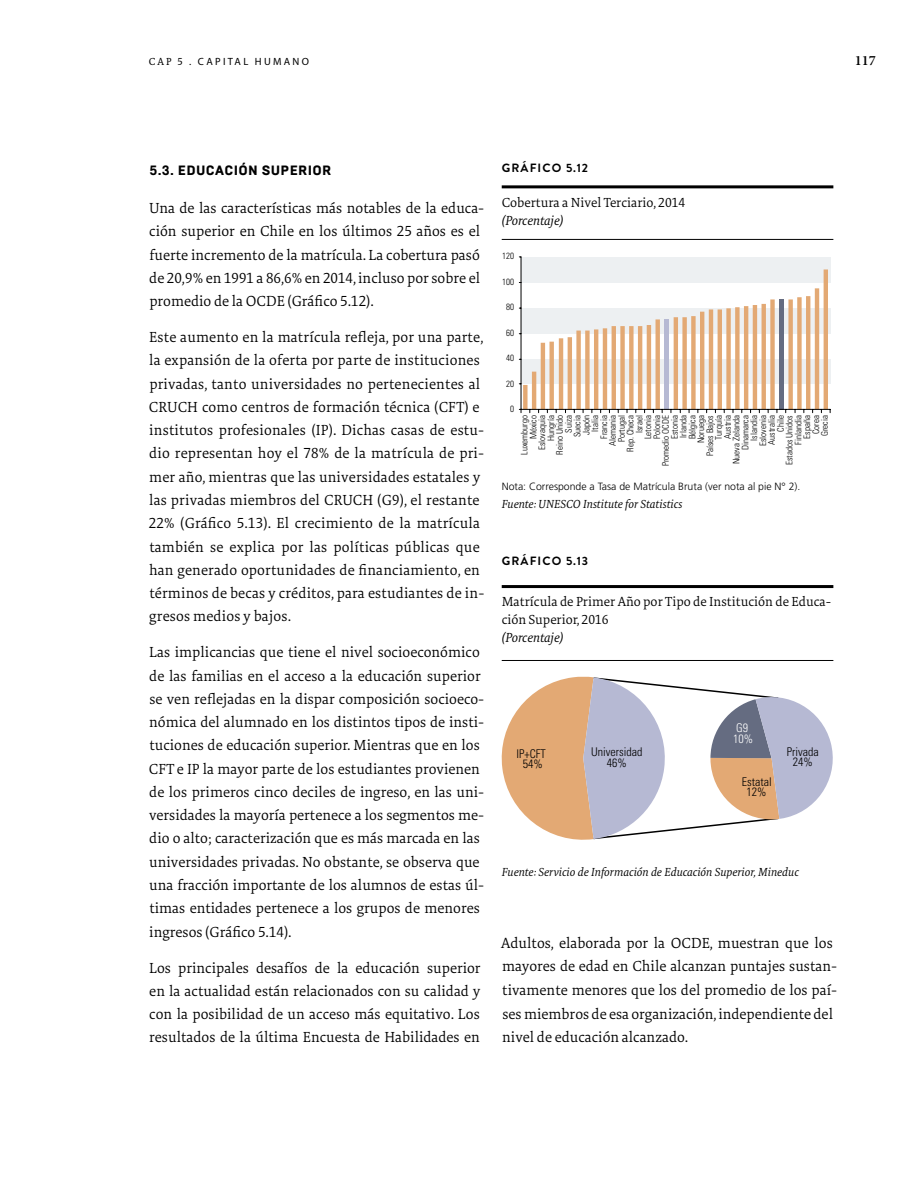
<style>
.page{position:relative;width:918px;height:1188px;background:#fff}
.page>*{position:absolute;margin:0;border:0;box-sizing:border-box;transform-origin:0 0}
.t1{font:300 15px/23.2px "Tundra Web Pro";color:#000}
.t2{font:600 14.25px "Minion Pro";color:#000}
.t3{font:300 13.5px/18px "Tundra Web Pro";color:#000}
.t4{font:italic 300 13.5px "Tundra Web Pro";color:#000}
.t5{font:800 13.5px "Brutal Type";letter-spacing:.025em;color:#000}
.t6{font:italic 300 12px "Tundra Web Pro";color:#000}
.t7{font:300 condensed 12px/10.4px "Univers LT Std";color:#000;text-align:center}
.t8{font:700 12px "Brandon Grotesque";letter-spacing:.095em;color:#000}
.t9{font:300 condensed 12px/10.4px "Univers LT Std";color:#fff}
.t10{font:300 10.5px "Frutiger";color:#000}
.t11{font:10.5px "Myriad Pro";letter-spacing:.22em;color:#000}
.t12{font:300 condensed 9px/8.9px "Univers LT Std";color:#000;text-align:right}
.s1{font-family:"Tundra Web Pro"}
</style>
<div class="page">
<hr style="left:502px;top:185px;width:331px;height:3px;background:#000">
<hr style="left:502px;top:239px;width:331px;height:1px;background:#000">
<hr style="left:502px;top:585px;width:331px;height:3px;background:#000">
<hr style="left:502px;top:660px;width:331px;height:1px;background:#000">
<svg style="left:502px;top:677px;width:331px;height:163px"></svg>
<div style="left:521px;top:257px;width:309px;height:25px;background:#edf0f2"></div>
<div style="left:521px;top:308px;width:309px;height:26px;background:#edf0f2"></div>
<svg style="left:522px;top:359px;width:308px;height:25px;background:#ececeb"></svg>
<hr style="left:665px;top:319px;width:4px;height:90px;background:#b6b9d3">
<div style="left:779px;top:299px;width:5px;height:110px;background:#656c81"></div>
<div style="left:523px;top:385px;width:5px;height:24px;background:#e3a974"></div>
<hr style="left:532px;top:372px;width:4px;height:37px;background:#e3a974">
<hr style="left:541px;top:343px;width:4px;height:66px;background:#e3a974">
<div style="left:549px;top:342px;width:5px;height:67px;background:#e3a974"></div>
<hr style="left:559px;top:338px;width:4px;height:71px;background:#e3a974">
<hr style="left:568px;top:337px;width:4px;height:72px;background:#e3a974">
<div style="left:576px;top:331px;width:5px;height:78px;background:#e3a974"></div>
<div style="left:585px;top:331px;width:5px;height:78px;background:#e3a974"></div>
<hr style="left:594px;top:329px;width:4px;height:80px;background:#e3a974">
<hr style="left:603px;top:328px;width:4px;height:81px;background:#e3a974">
<hr style="left:612px;top:326px;width:4px;height:83px;background:#e3a974">
<div style="left:620px;top:326px;width:5px;height:83px;background:#e3a974"></div>
<div style="left:629px;top:326px;width:5px;height:83px;background:#e3a974"></div>
<hr style="left:638px;top:326px;width:4px;height:83px;background:#e3a974">
<hr style="left:647px;top:325px;width:4px;height:84px;background:#e3a974">
<hr style="left:656px;top:319px;width:4px;height:90px;background:#e3a974">
<hr style="left:674px;top:317px;width:4px;height:92px;background:#e3a974">
<div style="left:682px;top:317px;width:5px;height:92px;background:#e3a974"></div>
<div style="left:691px;top:316px;width:5px;height:93px;background:#e3a974"></div>
<hr style="left:700px;top:312px;width:4px;height:97px;background:#e3a974">
<hr style="left:709px;top:309px;width:4px;height:100px;background:#e3a974">
<hr style="left:718px;top:309px;width:4px;height:100px;background:#e3a974">
<div style="left:726px;top:308px;width:5px;height:101px;background:#e3a974"></div>
<div style="left:735px;top:307px;width:5px;height:102px;background:#e3a974"></div>
<hr style="left:744px;top:306px;width:4px;height:103px;background:#e3a974">
<hr style="left:753px;top:305px;width:4px;height:104px;background:#e3a974">
<hr style="left:762px;top:304px;width:4px;height:105px;background:#e3a974">
<div style="left:770px;top:299px;width:5px;height:110px;background:#e3a974"></div>
<div style="left:788px;top:299px;width:5px;height:110px;background:#e3a974"></div>
<div style="left:797px;top:297px;width:5px;height:112px;background:#e3a974"></div>
<hr style="left:806px;top:296px;width:4px;height:113px;background:#e3a974">
<hr style="left:815px;top:288px;width:4px;height:121px;background:#e3a974">
<hr style="left:824px;top:269px;width:4px;height:140px;background:#e3a974">
<hr style="left:521px;top:257px;width:1px;height:152px;background:#000">
<hr style="left:521px;top:409px;width:309px;height:1px;background:#000">
<p class="t11" style="left:149px;top:55px;width:162px"><span class="s1">Cap 5</span> . CAPITAL HUMANO</p>
<p class="t2" style="left:855px;top:50px;width:23px">117</p>
<p class="t5" style="left:149px;top:162px;width:184px">5.3. EDUCACIÓN SUPERIOR</p>
<p class="t1" style="left:149px;top:197px;width:337px">Una de las características más notables de la educa&shy;ción superior en Chile en los últimos 25 años es el fuerte incremento de la matrícula. La cobertura pasó de 20,9% en 1991 a 86,6% en 2014, incluso por sobre el promedio de la OCDE (Gráfico 5.12).</p>
<p class="t1" style="left:149px;top:326px;width:337px">Este aumento en la matrícula refleja, por una parte, la expansión de la oferta por parte de instituciones privadas, tanto universidades no pertenecientes al CRUCH como centros de formación técnica (CFT) e institutos profesionales (IP). Dichas casas de estu&shy;dio representan hoy el 78% de la matrícula de pri&shy;mer año, mientras que las universidades estatales y las privadas miembros del CRUCH (G9), el restante 22% (Gráfico 5.13). El crecimiento de la matrícula también se explica por las políticas públicas que han generado oportunidades de financiamiento, en términos de becas y créditos, para estudiantes de in&shy;gresos medios y bajos.</p>
<p class="t1" style="left:149px;top:641px;width:337px">Las implicancias que tiene el nivel socioeconómico de las familias en el acceso a la educación superior se ven reflejadas en la dispar composición socioeco&shy;nómica del alumnado en los distintos tipos de insti&shy;tuciones de educación superior. Mientras que en los CFT e IP la mayor parte de los estudiantes provienen de los primeros cinco deciles de ingreso, en las uni&shy;versidades la mayoría pertenece a los segmentos me&shy;dio o alto; caracterización que es más marcada en las universidades privadas. No obstante, se observa que una fracción importante de los alumnos de estas úl&shy;timas entidades pertenece a los grupos de menores ingresos (Gráfico 5.14).</p>
<p class="t1" style="left:149px;top:956px;width:333px;text-align:justify">Los principales desafíos de la educación superior en la actualidad están relacionados con su calidad y con la posibilidad de un acceso más equitativo. Los resultados de la última Encuesta de Habilidades en</p>
<p class="t8" style="left:502px;top:160px;width:88px">GRÁFICO 5.12</p>
<p class="t3" style="left:502px;top:194px;width:185px">Cobertura a Nivel Terciario, 2014</p>
<p class="t4" style="left:502px;top:213px;width:63px">(Porcentaje)</p>
<p class="t12" style="left:502px;top:252px;width:13px">120</p>
<p class="t12" style="left:502px;top:277px;width:13px">100</p>
<p class="t12" style="left:506px;top:303px;width:9px">80</p>
<p class="t12" style="left:506px;top:328px;width:9px">60</p>
<p class="t12" style="left:506px;top:354px;width:9px">40</p>
<p class="t12" style="left:506px;top:379px;width:9px">20</p>
<p class="t12" style="left:510px;top:405px;width:5px">0</p>
<p class="t12" style="left:520px;top:466px;width:52px;rotate:-90deg">Luxemburgo<br>México<br>Eslovaquia<br>Hungría<br>Reino Unido<br>Suiza<br>Suecia<br>Japón<br>Italia<br>Francia<br>Alemania<br>Portugal<br>Rep. Checa<br>Israel<br>Letonia<br>Polonia<br>Promedio OCDE<br>Estonia<br>Irlanda<br>Bélgica<br>Noruega<br>Países Bajos<br>Turquía<br>Austria<br>Nueva Zelanda<br>Dinamarca<br>Islandia<br>Eslovenia<br>Australia<br>Chile<br>Estados Unidos<br>Finlandia<br>España<br>Corea<br>Grecia</p>
<p class="t10" style="left:502px;top:480px;width:300px">Nota: Corresponde a Tasa de Matrícula Bruta (ver nota al pie N° 2).</p>
<p class="t6" style="left:502px;top:497px;width:182px">Fuente: UNESCO Institute for Statistics</p>
<p class="t8" style="left:502px;top:552px;width:88px">GRÁFICO 5.13</p>
<p class="t3" style="left:502px;top:593px;width:331px">Matrícula de Primer Año por Tipo de Institución de Educa&shy;ción Superior, 2016</p>
<p class="t4" style="left:502px;top:630px;width:63px">(Porcentaje)</p>
<p class="t7" style="left:517px;top:748px;width:31px">IP+CFT<br>54%</p>
<p class="t7" style="left:591px;top:746px;width:53px;line-height:11.2px">Universidad<br>46%</p>
<p class="t9" style="left:733px;top:723px;width:21px">G9<br>10%</p>
<p class="t7" style="left:742px;top:776px;width:31px">Estatal<br>12%</p>
<p class="t7" style="left:787px;top:746px;width:33px">Privada<br>24%</p>
<p class="t6" style="left:502px;top:865px;width:299px">Fuente: Servicio de Información de Educación Superior, Mineduc</p>
<p class="t1" style="left:501px;top:931px;width:337px;line-height:23.7px">Adultos, elaborada por la OCDE, muestran que los mayores de edad en Chile alcanzan puntajes sustan&shy;tivamente menores que los del promedio de los paí&shy;ses miembros de esa organización, independiente del nivel de educación alcanzado.</p>
</div>
